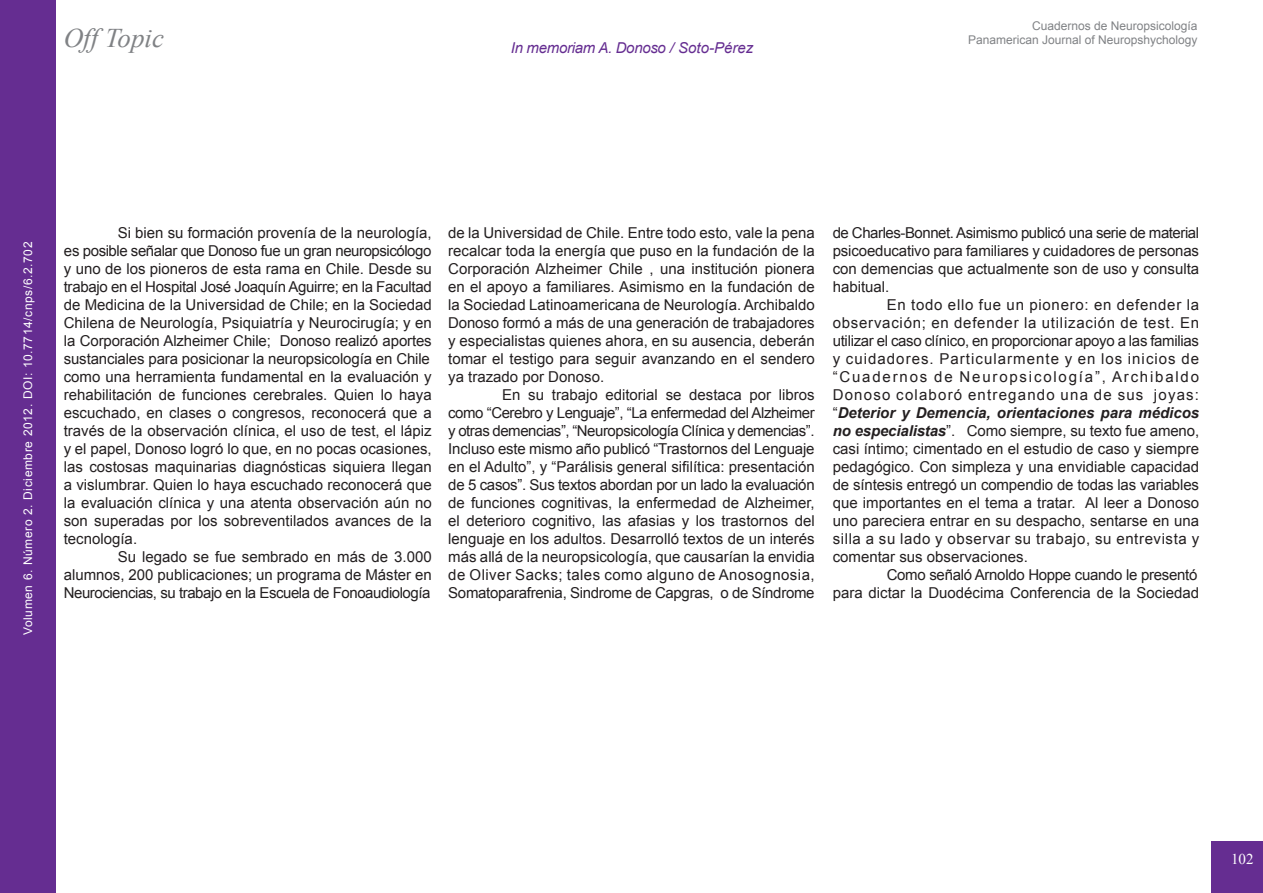
<style>
.page{position:relative;width:1263px;height:893px;background:#fff}
.page>*{position:absolute;margin:0;border:0;box-sizing:border-box;transform-origin:0 0}
.t1{font:italic 27px "Times New Roman";color:#808285}
.t2{font:15px/18px "Arial";color:#231f20;text-align:justify}
.t3{font:15px/18px "Arial";letter-spacing:-.03em;color:#231f20;text-align:right}
.t4{font:15px/18px "Arial";letter-spacing:-.02em;color:#231f20}
.t5{font:italic 700 15px/18px "Arial";color:#231f20}
.t6{font:15px "Arial";letter-spacing:.05em;color:#231f20}
.t7{font:15px "Arial";letter-spacing:.07em;color:#231f20}
.t8{font:15px "Arial";letter-spacing:.12em;color:#231f20}
.t9{font:15px "Arial";letter-spacing:.08em;color:#231f20}
.t10{font:italic 15px "Arial";letter-spacing:-.02em;color:#652d91}
.t11{font:15px "Times New Roman";color:#fff}
.t12{font:12px "Arial";color:#808285}
.t13{font:12px "Arial";letter-spacing:.05em;color:#fff}
.s1{font-weight:400;font-style:normal}
</style>
<div class="page">
<div style="left:0;top:0;width:55px;height:893px;background:#652d91"></div>
<div style="left:1212px;top:842px;width:51px;height:51px;background:#652d91"></div>
<p class="t1" style="left:64px;top:20px;width:102px">Off Topic</p>
<p class="t10" style="left:511px;top:38px;width:244px">In memoriam A. Donoso / Soto-Pérez</p>
<p class="t12" style="left:1032px;top:18px;width:167px">Cuadernos de Neuropsicología</p>
<p class="t12" style="left:968px;top:32px;width:231px">Panamerican Journal of Neuropshychology</p>
<p class="t13" style="left:20px;top:635px;width:395px;rotate:-90deg">Volumen 6. Número 2. Diciembre 2012. DOI: 10.7714/cnps/6.2.702</p>
<p class="t3" style="left:64px;top:224px;width:369px">Si bien su formación provenía de la neurología,<br>es posible señalar que Donoso fue un gran neuropsicólogo</p>
<p class="t4" style="left:64px;top:260px;width:369px">y uno de los pioneros de esta rama en Chile. Desde su trabajo en el Hospital José Joaquín Aguirre; en la Facultad</p>
<p class="t2" style="left:64px;top:296px;width:369px">de Medicina de la Universidad de Chile; en la Sociedad Chilena de Neurología, Psiquiatría y Neurocirugía; y en la Corporación Alzheimer Chile; Donoso realizó aportes sustanciales para posicionar la neuropsicología en Chile</p>
<p class="t2" style="left:64px;top:368px;width:369px">como una herramienta fundamental en la evaluación y rehabilitación de funciones cerebrales. Quien lo haya escuchado, en clases o congresos, reconocerá que a través de la observación clínica, el uso de test, el lápiz y el papel, Donoso logró lo que, en no pocas ocasiones, las costosas maquinarias diagnósticas siquiera llegan a vislumbrar. Quien lo haya escuchado reconocerá que la evaluación clínica y una atenta observación aún no son superadas por los sobreventilados avances de la tecnología.</p>
<p class="t2" style="left:64px;top:548px;width:369px;text-indent:54px">Su legado se fue sembrado en más de 3.000 alumnos, 200 publicaciones; un programa de Máster en Neurociencias, su trabajo en la Escuela de Fonoaudiología</p>
<p class="t2" style="left:448px;top:224px;width:368px">de la Universidad de Chile. Entre todo esto, vale la pena recalcar toda la energía que puso en la fundación de la Corporación Alzheimer Chile , una institución pionera en el apoyo a familiares. Asimismo en la fundación de la Sociedad Latinoamericana de Neurología. Archibaldo</p>
<p class="t2" style="left:448px;top:314px;width:368px">Donoso formó a más de una generación de trabajadores</p>
<p class="t2" style="left:448px;top:332px;width:368px">y especialistas quienes ahora, en su ausencia, deberán tomar el testigo para seguir avanzando en el sendero ya trazado por Donoso.</p>
<p class="t3" style="left:448px;top:386px;width:368px">En su trabajo editorial se destaca por libros<br>como “Cerebro y Lenguaje”, “La enfermedad del Alzheimer</p>
<p class="t3" style="left:448px;top:422px;width:368px">y otras demencias”, “Neuropsicología Clínica y demencias”.</p>
<p class="t2" style="left:448px;top:440px;width:368px">Incluso este mismo año publicó “Trastornos del Lenguaje</p>
<p class="t2" style="left:448px;top:458px;width:368px">en el Adulto”, y “Parálisis general sifilítica: presentación de 5 casos”. Sus textos abordan por un lado la evaluación</p>
<p class="t2" style="left:448px;top:494px;width:368px">de funciones cognitivas, la enfermedad de Alzheimer, el deterioro cognitivo, las afasias y los trastornos del lenguaje en los adultos. Desarrolló textos de un interés más allá de la neuropsicología, que causarían la envidia de Oliver Sacks; tales como alguno de Anosognosia,</p>
<p class="t4" style="left:448px;top:584px;width:368px">Somatoparafrenia, Sindrome de Capgras, o de Síndrome</p>
<p class="t3" style="left:833px;top:224px;width:368px">de Charles-Bonnet. Asimismo publicó una serie de material</p>
<p class="t2" style="left:833px;top:242px;width:368px">psicoeducativo para familiares y cuidadores de personas</p>
<p class="t2" style="left:833px;top:260px;width:368px">con demencias que actualmente son de uso y consulta habitual.</p>
<p class="t6" style="left:887px;top:295px;width:314px">En todo ello fue un pionero: en defender la</p>
<p class="t6" style="left:833px;top:313px;width:368px">observación; en defender la utilización de test. En</p>
<p class="t4" style="left:833px;top:332px;width:368px">utilizar el caso clínico, en proporcionar apoyo a las familias</p>
<p class="t7" style="left:833px;top:349px;width:368px">y cuidadores. Particularmente y en los inicios de</p>
<p class="t8" style="left:833px;top:367px;width:368px">“Cuadernos de Neuropsicología”, Archibaldo</p>
<p class="t9" style="left:833px;top:385px;width:368px">Donoso colaboró entregando una de sus joyas:</p>
<p class="t5" style="left:833px;top:404px;width:368px"><span class="s1">“</span>Deterior y Demencia, orientaciones para médicos no especialistas<span class="s1">”. Como siempre, su texto fue ameno,</span></p>
<p class="t2" style="left:833px;top:440px;width:368px">casi íntimo; cimentado en el estudio de caso y siempre pedagógico. Con simpleza y una envidiable capacidad de síntesis entregó un compendio de todas las variables</p>
<p class="t2" style="left:833px;top:494px;width:368px">que importantes en el tema a tratar. Al leer a Donoso uno pareciera entrar en su despacho, sentarse en una silla a su lado y observar su trabajo, su entrevista y</p>
<p class="t2" style="left:833px;top:548px;width:197px">comentar sus observaciones.</p>
<p class="t4" style="left:887px;top:566px;width:312px">Como señaló Arnoldo Hoppe cuando le presentó</p>
<p class="t2" style="left:833px;top:584px;width:368px">para dictar la Duodécima Conferencia de la Sociedad</p>
<p class="t11" style="left:1231px;top:848px;width:24px">102</p>
</div>
